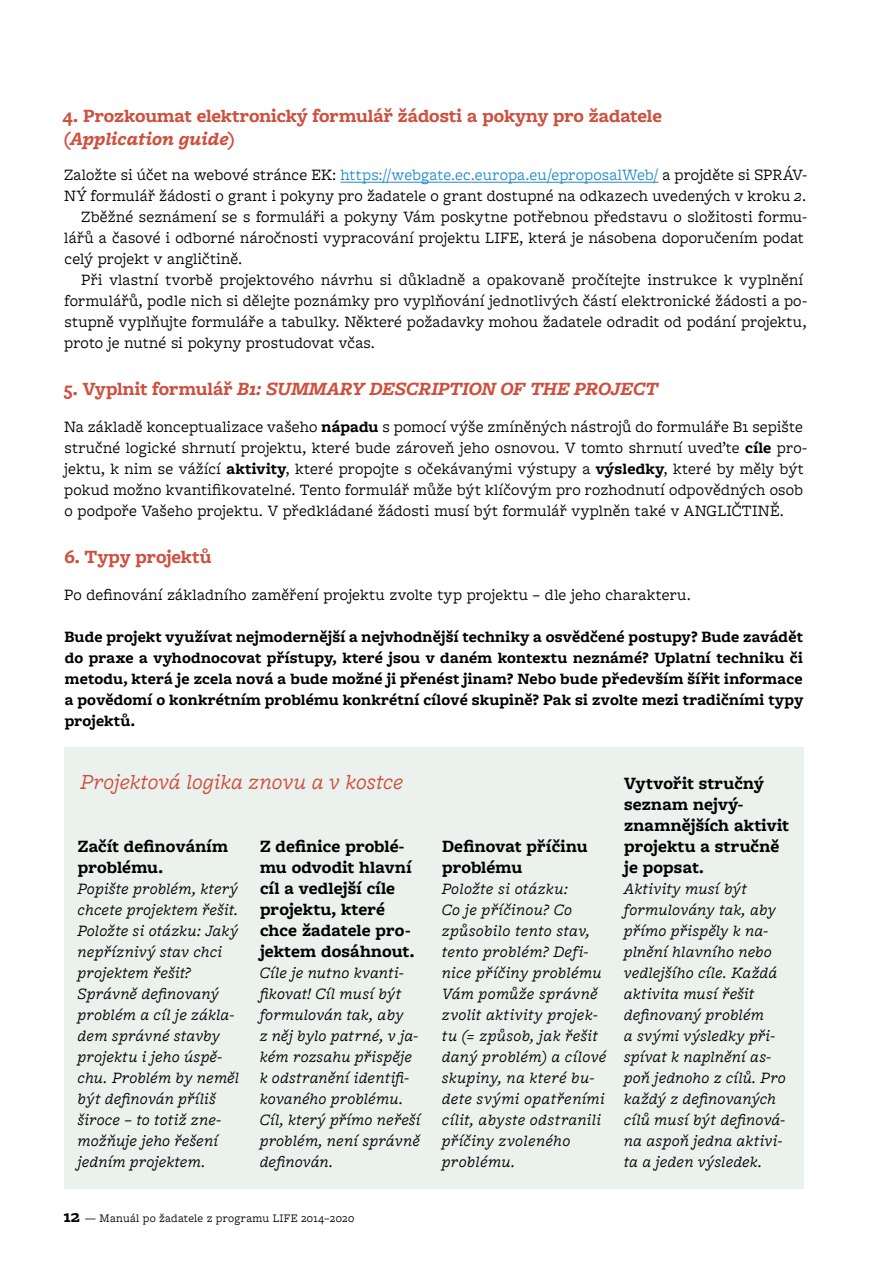
<style>
.page{position:relative;width:893px;height:1263px;background:#fff}
.page>*{position:absolute;margin:0;border:0;box-sizing:border-box;transform-origin:0 0}
.t1{font:italic 22.5px "Freight Macro Pro";letter-spacing:-.005em;color:#ce4f3e}
.t2{font:700 19.5px/23.4px "Freight Macro Pro";letter-spacing:-.005em;color:#ce4f3e}
.t3{font:italic 700 19.5px "Freight Macro Pro";letter-spacing:-.01em;color:#ce4f3e}
.t4{font:700 18px/21px "Freight Macro Pro";letter-spacing:.01em;color:#000}
.t5{font:16.5px/21px "Freight Macro Pro";letter-spacing:.01em;color:#000}
.t6{font:italic 16.5px/21px "Freight Macro Pro";letter-spacing:.01em;color:#000}
.t7{font:700 16.5px/21px "Freight Macro Pro";letter-spacing:.015em;color:#000;text-align:justify}
.t8{font:12px "Freight Macro Pro";letter-spacing:.025em;color:#000}
.s1{font-style:italic}
.s2{color:#248bcb}
.s3{font-style:normal}
.s4{font-weight:700}
.s5{font-weight:700;font-size:18px}
</style>
<div class="page">
<hr style="left:340px;top:182px;width:318px;height:1px;background:#248bcb">
<div style="left:64px;top:747px;width:740px;height:441px;background:#ebf2ee"></div>
<p class="t2" style="left:62px;top:103px;width:601px">4. Prozkoumat elektronický formulář žádosti a pokyny pro žadatele (<span class="s1">Application guide</span>)</p>
<p class="t5" style="left:64px;top:164px;width:744px">Založte si účet na webové stránce EK: <span class="s2">https://webgate.ec.europa.eu/eproposalWeb/</span> a projděte si SPRÁV-</p>
<p class="t5" style="left:64px;top:185px;width:744px">NÝ formulář žádosti o grant i pokyny pro žadatele o grant dostupné na odkazech uvedených v kroku <span class="s1">2</span>.</p>
<p class="t5" style="left:81px;top:206px;width:727px">Zběžné seznámení se s formuláři a pokyny Vám poskytne potřebnou představu o složitosti formu-</p>
<p class="t5" style="left:64px;top:227px;width:741px">lářů a časové i odborné náročnosti vypracování projektu LIFE, která je násobena doporučením podat</p>
<p class="t5" style="left:65px;top:248px;width:179px">celý projekt v angličtině.</p>
<p class="t5" style="left:81px;top:269px;width:723px">Při vlastní tvorbě projektového návrhu si důkladně a opakovaně pročítejte instrukce k vyplnění</p>
<p class="t5" style="left:65px;top:290px;width:744px">formulářů, podle nich si dělejte poznámky pro vyplňování jednotlivých částí elektronické žádosti a po-</p>
<p class="t5" style="left:65px;top:311px;width:743px">stupně vyplňujte formuláře a tabulky. Některé požadavky mohou žadatele odradit od podání projektu,</p>
<p class="t5" style="left:64px;top:332px;width:312px">proto je nutné si pokyny prostudovat včas.</p>
<p class="t3" style="left:64px;top:375px;width:596px"><span class="s3">5. Vyplnit formulář</span> B1: SUMMARY DESCRIPTION OF THE PROJECT</p>
<p class="t5" style="left:64px;top:416px;width:744px">Na základě konceptualizace vašeho <span class="s4">nápadu</span> s pomocí výše zmíněných nástrojů do formuláře B1 sepište stručné logické shrnutí projektu, které bude zároveň jeho osnovou. V tomto shrnutí uveďte <span class="s4">cíle</span> pro&shy;jektu, k nim se vážící <span class="s4">aktivity</span>, které propojte s očekávanými výstupy a <span class="s4">výsledky</span>, které by měly být pokud možno kvantifikovatelné. Tento formulář může být klíčovým pro rozhodnutí odpovědných osob o podpoře Vašeho projektu. V předkládané žádosti musí být formulář vyplněn také v ANGLIČTINĚ.</p>
<p class="t2" style="left:64px;top:544px;width:149px">6. Typy projektů</p>
<p class="t5" style="left:64px;top:584px;width:628px">Po definování základního zaměření projektu zvolte typ projektu – dle jeho charakteru.</p>
<p class="t7" style="left:64px;top:626px;width:740px">Bude projekt využívat nejmodernější a nejvhodnější techniky a osvědčené postupy? Bude zavádět do praxe a vyhodnocovat přístupy, které jsou v daném kontextu neznámé? Uplatní techniku či metodu, která je zcela nová a bude možné ji přenést jinam? Nebo bude především šířit informace a povědomí o konkrétním problému konkrétní cílové skupině? Pak si zvolte mezi tradičními typy projektů.</p>
<h1 class="t1" style="left:81px;top:766px;width:324px">Projektová logika znovu a v kostce</h1>
<p class="t4" style="left:624px;top:772px;width:166px">Vytvořit stručný seznam nejvý&shy;znamnějších aktivit projektu a stručně je popsat.</p>
<p class="t6" style="left:624px;top:878px;width:164px">Aktivity musí být formulovány tak, aby přímo přispěly k na&shy;plnění hlavního nebo vedlejšího cíle. Každá aktivita musí řešit definovaný problém<br>a svými výsledky při&shy;spívat k naplnění as&shy;poň jednoho z cílů. Pro každý z definovaných cílů musí být definová&shy;na aspoň jedna aktivi&shy;ta a jeden výsledek.</p>
<p class="t4" style="left:78px;top:835px;width:152px">Začít definováním problému.</p>
<p class="t6" style="left:78px;top:878px;width:163px">Popište problém, který chcete projektem řešit.<br>Položte si otázku: Jaký nepříznivý stav chci projektem řešit?<br>Správně definovaný problém a cíl je zákla&shy;dem správné stavby projektu i jeho úspě&shy;chu. Problém by neměl být definován příliš široce – to totiž zne&shy;možňuje jeho řešení jedním projektem.</p>
<p class="t4" style="left:442px;top:835px;width:147px">Definovat příčinu problému</p>
<p class="t6" style="left:442px;top:878px;width:166px">Položte si otázku:<br>Co je příčinou? Co způsobilo tento stav, tento problém? Defi&shy;nice příčiny problému<br>Vám pomůže správně zvolit aktivity projek&shy;tu (= způsob, jak řešit daný problém) a cílové skupiny, na které bu&shy;dete svými opatřeními cílit, abyste odstranili příčiny zvoleného problému.</p>
<p class="t4" style="left:260px;top:835px;width:156px">Z definice problé&shy;mu odvodit hlavní cíl a vedlejší cíle projektu, které chce žadatele pro&shy;jektem dosáhnout.</p>
<p class="t6" style="left:260px;top:962px;width:162px">Cíle je nutno kvanti&shy;fikovat! Cíl musí být formulován tak, aby<br>z něj bylo patrné, v ja&shy;kém rozsahu přispěje k odstranění identifi&shy;kovaného problému.<br>Cíl, který přímo neřeší problém, není správně definován.</p>
<p class="t8" style="left:64px;top:1210px;width:292px"><span class="s5">12</span> — Manuál po žadatele z programu LIFE 2014–2020</p>
</div>
